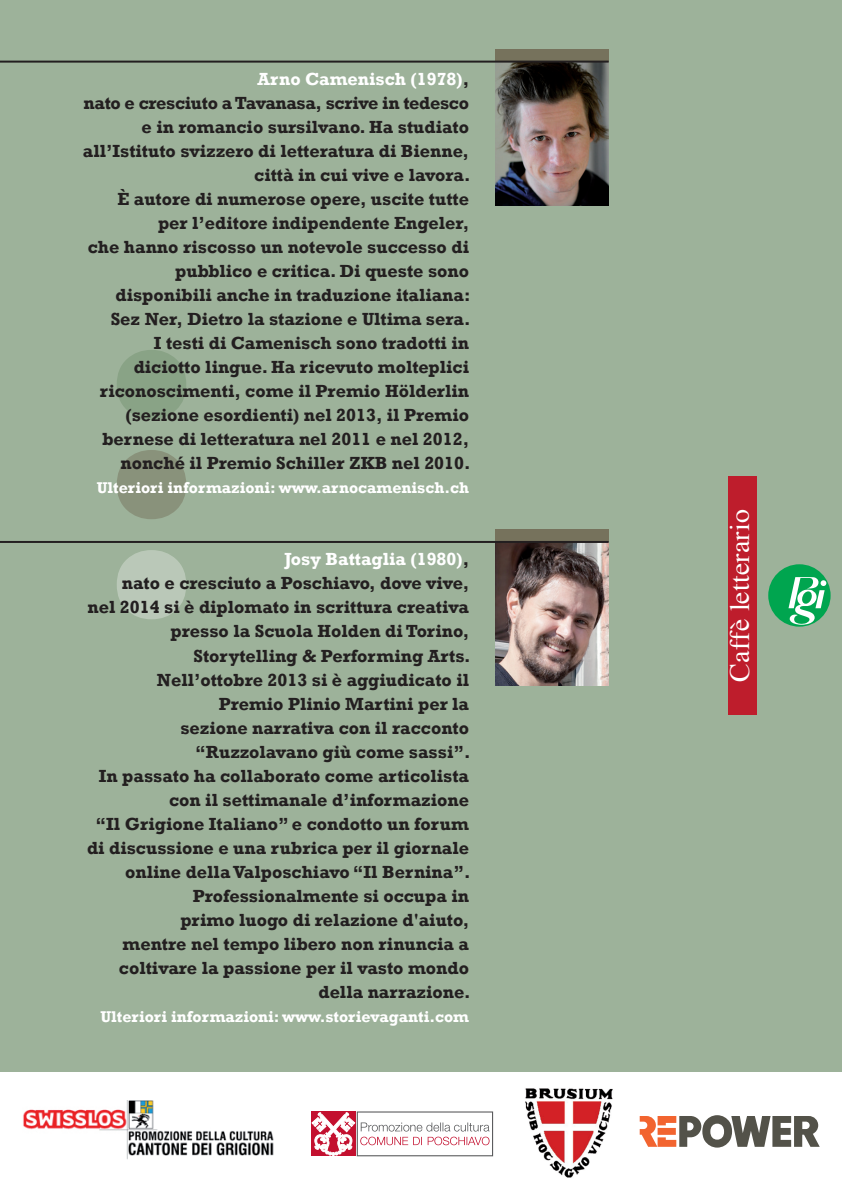
<style>
.page{position:relative;width:842px;height:1191px;background:#9db29a}
.page>*{position:absolute;margin:0;border:0;box-sizing:border-box;transform-origin:0 0}
.t1{font:28px "Times";letter-spacing:.005em;color:#fff}
.t2{font:700 18px/24px "Rockwell";color:#231f20;text-align:right}
.t3{font:700 16px "Rockwell";color:#fff}
.s1{color:#fff}
</style>
<div class="page">
<div style="left:768px;top:564px;width:63px;height:62px;background:#00a54f;border-radius:50%"></div>
<svg style="left:788px;top:577px;width:38px;height:47px"></svg>
<div style="left:728px;top:476px;width:29px;height:238px;background:#be1d2c"></div>
<div style="left:0;top:1072px;width:842px;height:119px;background:#fff"></div>
<img style="left:23px;top:1100px;width:251px;height:60px">
<svg style="left:640px;top:1115px;width:180px;height:32px"></svg>
<div style="left:311px;top:1111px;width:45px;height:45px;background:#c3102f"></div>
<svg style="left:312px;top:1111px;width:181px;height:45px"></svg>
<img style="left:525px;top:1088px;width:88px;height:90px">
<svg style="left:117px;top:550px;width:69px;height:69px"></svg>
<svg style="left:117px;top:450px;width:69px;height:69px"></svg>
<svg style="left:117px;top:350px;width:69px;height:69px"></svg>
<img style="left:495px;top:63px;width:114px;height:142px">
<img style="left:495px;top:543px;width:114px;height:143px">
<div style="left:495px;top:529px;width:114px;height:13px;background:#76725c"></div>
<svg style="left:495px;top:49px;width:114px;height:12px"></svg>
<hr style="left:0;top:541px;width:609px;height:2px;background:#231f20">
<hr style="left:0;top:61px;width:609px;height:2px;background:#231f20">
<p class="t2" style="left:83px;top:67px;width:389px"><span class="s1">Arno Camenisch (1978)</span>,<br>nato e cresciuto a Tavanasa, scrive in tedesco e in romancio sursilvano. Ha studiato all’Istituto svizzero di letteratura di Bienne, città in cui vive e lavora.<br>È autore di numerose opere, uscite tutte<br>per l’editore indipendente Engeler,<br>che hanno riscosso un notevole successo di pubblico e critica. Di queste sono disponibili anche in traduzione italiana:<br>Sez Ner, Dietro la stazione e Ultima sera.<br>I testi di Camenisch sono tradotti in<br>diciotto lingue. Ha ricevuto molteplici riconoscimenti, come il Premio Hölderlin (sezione esordienti) nel 2013, il Premio bernese di letteratura nel 2011 e nel 2012, nonché il Premio Schiller ZKB nel 2010.</p>
<p class="t3" style="left:97px;top:478px;width:374px">Ulteriori informazioni: www.arnocamenisch.ch</p>
<p class="t2" style="left:87px;top:547px;width:385px"><span class="s1">Josy Battaglia (1980)</span>,<br>nato e cresciuto a Poschiavo, dove vive,<br>nel 2014 si è diplomato in scrittura creativa presso la Scuola Holden di Torino, Storytelling &amp; Performing Arts.<br>Nell’ottobre 2013 si è aggiudicato il<br>Premio Plinio Martini per la<br>sezione narrativa con il racconto “Ruzzolavano giù come sassi”.<br>In passato ha collaborato come articolista con il settimanale d’informazione<br>“Il Grigione Italiano” e condotto un forum di discussione e una rubrica per il giornale online della Valposchiavo “Il Bernina”.<br>Professionalmente si occupa in<br>primo luogo di relazione d'aiuto,<br>mentre nel tempo libero non rinuncia a coltivare la passione per il vasto mondo della narrazione.</p>
<p class="t3" style="left:100px;top:1006px;width:370px">Ulteriori informazioni: www.storievaganti.com</p>
<h1 class="t1" style="left:714px;top:681px;width:174px;rotate:-90deg">Caffè letterario</h1>
</div>
